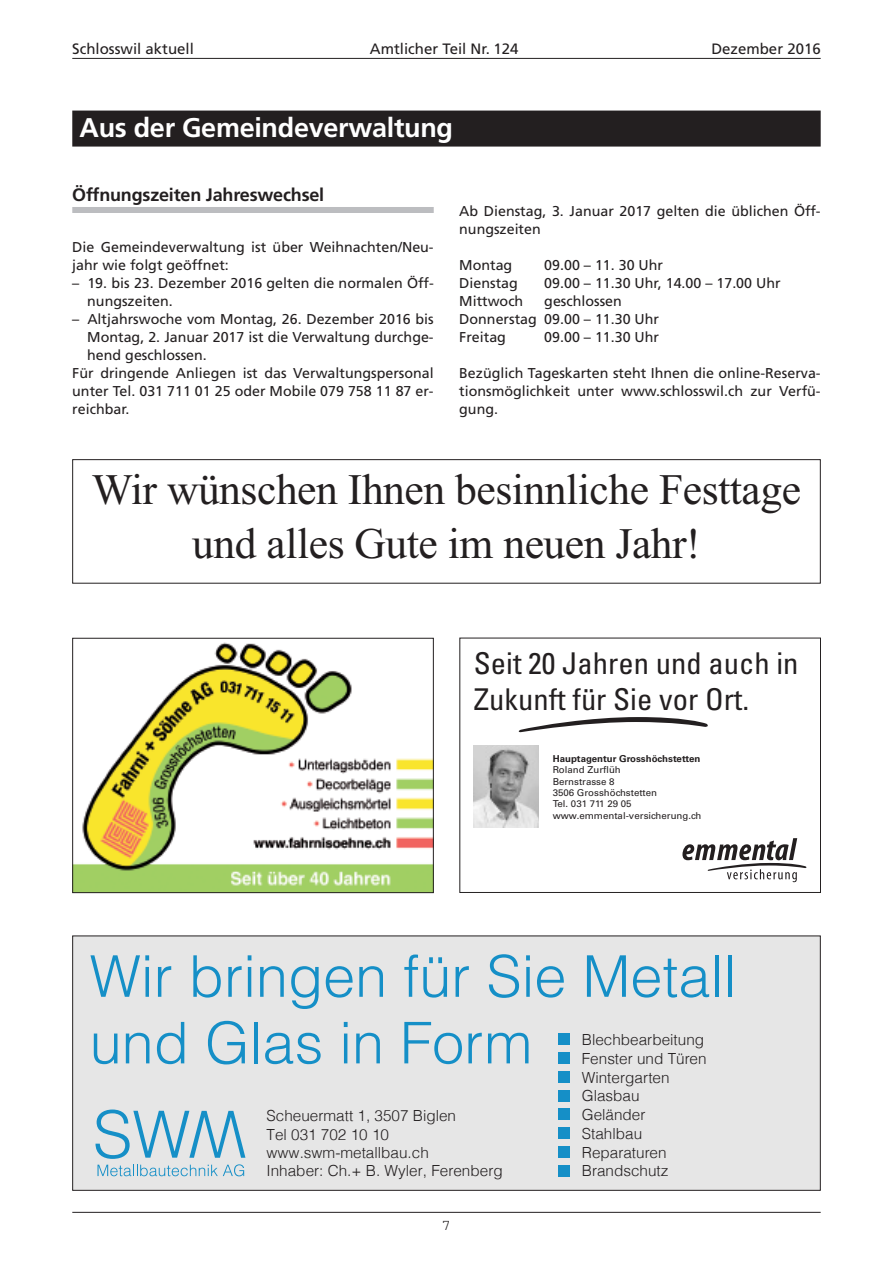
<style>
.page{position:relative;width:893px;height:1263px;background:#fff}
.page>*{position:absolute;margin:0;border:0;box-sizing:border-box;transform-origin:0 0}
.t1{font:300 57.6px/66.6px "Helvetica";color:#158fc7}
.t2{font:43.5px/54px "Times New Roman";letter-spacing:-.01em;color:#231f20;text-align:center}
.t3{font:condensed 30px/36px "Univers LT Std";color:#231f20}
.t4{font:700 27px "Frutiger";letter-spacing:-.01em;color:#fff}
.t5{font:700 18px "Frutiger";letter-spacing:-.01em;color:#231f20}
.t6{font:300 15.3px/18.8px "Helvetica";color:#231f20}
.t7{font:15px "Frutiger";color:#231f20}
.t8{font:15px "Courier";color:#231f20}
.t9{font:14.25px/18px "Frutiger";color:#231f20}
.t10{font:9.45px/11.4px "Univers LT Std";color:#231f20}
.t11{font:700 9.45px "Univers LT Std";color:#231f20}
</style>
<div class="page">
<div style="left:72px;top:207px;width:362px;height:6px;background:#bcbdc0"></div>
<hr style="left:72px;top:58px;width:749px;height:1px;background:#231f20">
<hr style="left:72px;top:1212px;width:749px;height:1px;background:#231f20">
<div style="left:460px;top:638px;width:361px;height:255px;border:1px solid #231f20"></div>
<svg style="left:519px;top:717px;width:189px;height:16px"></svg>
<svg style="left:682px;top:838px;width:124px;height:44px"></svg>
<img style="left:474px;top:746px;width:64px;height:82px">
<div style="left:74px;top:937px;width:745px;height:252px;background:#e6e6e6"></div>
<svg style="left:96px;top:1109px;width:149px;height:67px;background:#b3d1de"></svg>
<div style="left:558px;top:1034px;width:11px;height:11px;background:#158fc7"></div>
<div style="left:558px;top:1052px;width:11px;height:12px;background:#158fc7"></div>
<div style="left:558px;top:1071px;width:11px;height:12px;background:#158fc7"></div>
<div style="left:558px;top:1108px;width:11px;height:12px;background:#158fc7"></div>
<div style="left:558px;top:1127px;width:11px;height:12px;background:#158fc7"></div>
<div style="left:558px;top:1146px;width:11px;height:12px;background:#158fc7"></div>
<div style="left:558px;top:1165px;width:11px;height:11px;background:#158fc7"></div>
<div style="left:558px;top:1090px;width:11px;height:11px;background:#158fc7"></div>
<div style="left:72px;top:935px;width:749px;height:256px;border:1px solid #231f20"></div>
<img style="left:74px;top:642px;width:358px;height:249px">
<div style="left:72px;top:638px;width:362px;height:255px;border:1px solid #231f20"></div>
<div style="left:72px;top:111px;width:749px;height:36px;background:#231f20"></div>
<div style="left:72px;top:459px;width:749px;height:125px;border:1px solid #231f20"></div>
<p class="t7" style="left:72px;top:43px;width:123px">Schlosswil aktuell</p>
<p class="t7" style="left:370px;top:43px;width:150px">Amtlicher Teil Nr. 124</p>
<p class="t7" style="left:711px;top:43px;width:111px">Dezember 2016</p>
<h3 class="t4" style="left:79px;top:117px;width:375px">Aus der Gemeindeverwaltung</h3>
<p class="t5" style="left:72px;top:187px;width:253px">Öffnungszeiten Jahreswechsel</p>
<p class="t9" style="left:72px;top:239px;width:363px">Die Gemeindeverwaltung ist über Weihnachten/Neu&shy;jahr wie folgt geöffnet:</p>
<p class="t9" style="left:87px;top:275px;width:348px;text-indent:-15px">– 19. bis 23. Dezember 2016 gelten die normalen Öff&shy;nungszeiten.</p>
<p class="t9" style="left:72px;top:311px;width:363px">– Altjahrswoche vom Montag, 26. Dezember 2016 bis</p>
<p class="t9" style="left:87px;top:329px;width:348px">Montag, 2. Januar 2017 ist die Verwaltung durchge-</p>
<p class="t9" style="left:87px;top:347px;width:121px">hend geschlossen.</p>
<p class="t9" style="left:72px;top:365px;width:363px">Für dringende Anliegen ist das Verwaltungspersonal</p>
<p class="t9" style="left:72px;top:383px;width:363px">unter Tel. 031 711 01 25 oder Mobile 079 758 11 87 er-</p>
<p class="t9" style="left:72px;top:401px;width:59px">reichbar.</p>
<p class="t9" style="left:459px;top:203px;width:363px">Ab Dienstag, 3. Januar 2017 gelten die üblichen Öff&shy;nungszeiten</p>
<p class="t9" style="left:459px;top:257px;width:55px">Montag</p>
<p class="t9" style="left:544px;top:257px;width:120px">09.00 – 11. 30 Uhr</p>
<p class="t9" style="left:459px;top:275px;width:60px">Dienstag</p>
<p class="t9" style="left:544px;top:275px;width:238px">09.00 – 11.30 Uhr, 14.00 – 17.00 Uhr</p>
<p class="t9" style="left:459px;top:293px;width:66px">Mittwoch</p>
<p class="t9" style="left:459px;top:293px;width:201px;text-indent:85px">geschlossen<br>Donnerstag 09.00 – 11.30 Uhr<br>Freitag</p>
<p class="t9" style="left:544px;top:329px;width:116px">09.00 – 11.30 Uhr</p>
<p class="t9" style="left:459px;top:365px;width:363px;text-align:justify">Bezüglich Tageskarten steht Ihnen die online-Reserva&shy;tionsmöglichkeit unter www.schlosswil.ch zur Verfü&shy;gung.</p>
<h2 class="t2" style="left:92px;top:462px;width:710px">Wir wünschen Ihnen besinnliche Festtage und alles Gute im neuen Jahr!</h2>
<h3 class="t3" style="left:474px;top:647px;width:326px">Seit 20 Jahren und auch in<br>Zukunft für Sie vor Ort.</h3>
<p class="t11" style="left:553px;top:755px;width:149px">Hauptagentur Grosshöchstetten</p>
<p class="t10" style="left:553px;top:765px;width:150px">Roland Zurflüh<br>Bernstrasse 8<br>3506 Grosshöchstetten<br>Tel. 031 711 29 05 www.emmental-versicherung.ch</p>
<h1 class="t1" style="left:90px;top:948px;width:648px">Wir bringen für Sie Metall und Glas in Form</h1>
<p class="t6" style="left:582px;top:1032px;width:126px">Blechbearbeitung<br>Fenster und Türen<br>Wintergarten<br>Glasbau<br>Geländer<br>Stahlbau<br>Reparaturen<br>Brandschutz</p>
<p class="t6" style="left:267px;top:1108px;width:238px;line-height:18.3px">Scheuermatt 1, 3507 Biglen<br>Tel 031 702 10 10 www.swm-metallbau.ch<br>Inhaber: Ch.+ B. Wyler, Ferenberg</p>
<p class="t8" style="left:442px;top:1220px;width:10px">7</p>
</div>
